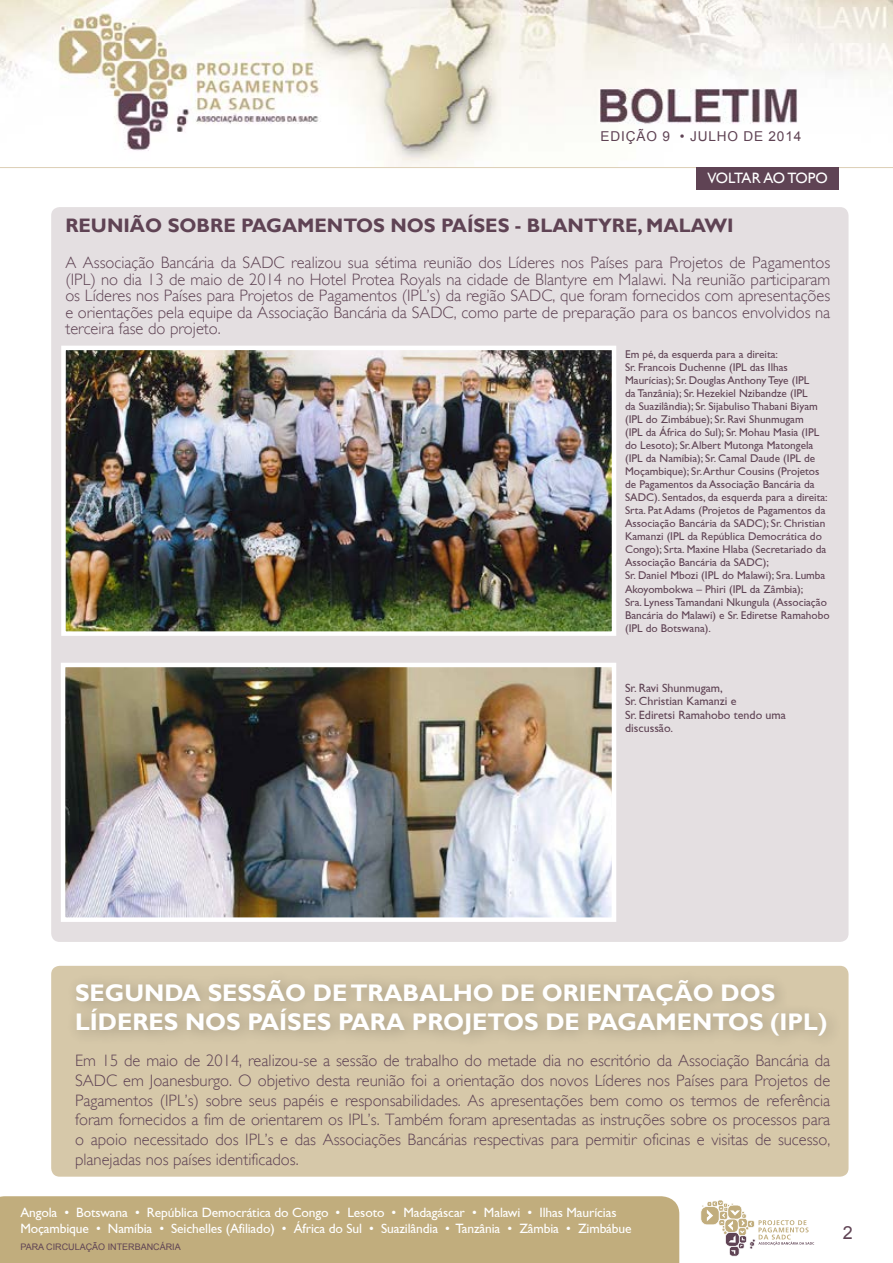
<style>
.page{position:relative;width:893px;height:1263px;background:#fff}
.page>*{position:absolute;margin:0;border:0;box-sizing:border-box;transform-origin:0 0}
.t1{font:700 24px/28.8px "Gill Sans";color:#fff}
.t2{font:700 19.5px "Gill Sans";color:#5f4354}
.t3{font:18px "Arial";color:#5f4354}
.t4{font:300 16.5px/19.8px "Gill Sans";color:#5f4354;text-align:justify}
.t5{font:15px "Gill Sans";letter-spacing:-.04em;color:#fff}
.t6{font:13.65px "Arial";letter-spacing:.06em;color:#5f4354}
.t7{font:13.5px/16.5px "Gill Sans";letter-spacing:-.01em;color:#fff}
.t8{font:12px/13.5px "Gill Sans";color:#5f4354}
.t9{font:11.25px/13px "Gill Sans";color:#5f4354}
.t10{font:9px "Arial";color:#5f4354}
</style>
<div class="page">
<img style="left:0;top:0;width:893px;height:167px">
<div style="left:0;top:1196px;width:679px;height:67px;background:#c1ad7d"></div>
<hr style="left:0;top:167px;width:893px;height:1px;background:#dccfb5">
<svg style="left:700px;top:1200px;width:114px;height:56px"></svg>
<div style="left:51px;top:966px;width:797px;height:211px;background:#d6c8a9;border-radius:9px"></div>
<div style="left:67px;top:969px;width:775px;height:82px;background:#cbbea1"></div>
<div style="left:51px;top:207px;width:797px;height:735px;background:#e4dfe1;border-radius:9px"></div>
<img style="left:66px;top:351px;width:545px;height:280px">
<div style="left:61px;top:346px;width:555px;height:290px;border:4px solid #fff"></div>
<img style="left:66px;top:668px;width:545px;height:249px">
<div style="left:61px;top:663px;width:555px;height:259px;border:4px solid #fff"></div>
<div style="left:696px;top:167px;width:143px;height:23px;background:#5f4354"></div>
<p class="t6" style="left:601px;top:127px;width:202px">EDIÇÃO 9 • JULHO DE 2014</p>
<p class="t5" style="left:707px;top:170px;width:122px">VOLTAR AO TOPO</p>
<p class="t2" style="left:65px;top:214px;width:670px">REUNIÃO SOBRE PAGAMENTOS NOS PAÍSES - BLANTYRE, MALAWI</p>
<p class="t4" style="left:65px;top:255px;width:766px;line-height:16.5px">A Associação Bancária da SADC realizou sua sétima reunião dos Líderes nos Países para Projetos de Pagamentos (IPL) no dia 13 de maio de 2014 no Hotel Protea Royals na cidade de Blantyre em Malawi. Na reunião participaram os Líderes nos Países para Projetos de Pagamentos (IPL’s) da região SADC, que foram fornecidos com apresentações e orientações pela equipe da Associação Bancária da SADC, como parte de preparação para os bancos envolvidos na terceira fase do projeto.</p>
<p class="t9" style="left:625px;top:347px;width:206px">Em pé, da esquerda para a direita:<br>Sr. Francois Duchenne (IPL das Ilhas Maurícias); Sr. Douglas Anthony Teye (IPL<br>da Tanzânia); Sr. Hezekiel Nzibandze (IPL<br>da Suazilândia); Sr. Sijabuliso Thabani Biyam (IPL do Zimbábue); Sr. Ravi Shunmugam<br>(IPL da África do Sul); Sr. Mohau Masia (IPL do Lesoto); Sr. Albert Mutonga Matongela (IPL da Namíbia); Sr. Camal Daude (IPL de Moçambique); Sr. Arthur Cousins (Projetos de Pagamentos da Associação Bancária da SADC). Sentados, da esquerda para a direita:<br>Srta. Pat Adams (Projetos de Pagamentos da Associação Bancária da SADC); Sr. Christian Kamanzi (IPL da República Democrática do Congo); Srta. Maxine Hlaba (Secretariado da Associação Bancária da SADC);<br>Sr. Daniel Mbozi (IPL do Malawi); Sra. Lumba Akoyombokwa – Phiri (IPL da Zâmbia);<br>Sra. Lyness Tamandani Nkungula (Associação Bancária do Malawi) e Sr. Ediretse Ramahobo (IPL do Botswana).</p>
<p class="t8" style="left:625px;top:681px;width:162px">Sr. Ravi Shunmugam,<br>Sr. Christian Kamanzi e<br>Sr. Ediretsi Ramahobo tendo uma discussão.</p>
<h1 class="t1" style="left:75px;top:979px;width:754px">SEGUNDA SESSÃO DE TRABALHO DE ORIENTAÇÃO DOS<br>LÍDERES NOS PAÍSES PARA PROJETOS DE PAGAMENTOS (IPL)</h1>
<p class="t4" style="left:75px;top:1051px;width:757px">Em 15 de maio de 2014, realizou-se a sessão de trabalho do metade dia no escritório da Associação Bancária da SADC em Joanesburgo. O objetivo desta reunião foi a orientação dos novos Líderes nos Países para Projetos de Pagamentos (IPL’s) sobre seus papéis e responsabilidades. As apresentações bem como os termos de referência foram fornecidos a fim de orientarem os IPL’s. Também foram apresentadas as instruções sobre os processos para o apoio necessitado dos IPL’s e das Associações Bancárias respectivas para permitir oficinas e visitas de sucesso, planejadas nos países identificados.</p>
<p class="t7" style="left:20px;top:1204px;width:613px">Angola • Botswana • República Democrática do Congo • Lesoto • Madagáscar • Malawi • Ilhas Maurícias<br>Moçambique • Namíbia • Seichelles (Afiliado) • África do Sul • Suazilândia • Tanzânia • Zâmbia • Zimbábue</p>
<p class="t10" style="left:20px;top:1241px;width:162px">PARA CIRCULAÇÃO INTERBANCÁRIA</p>
<p class="t3" style="left:843px;top:1221px;width:12px">2</p>
</div>
